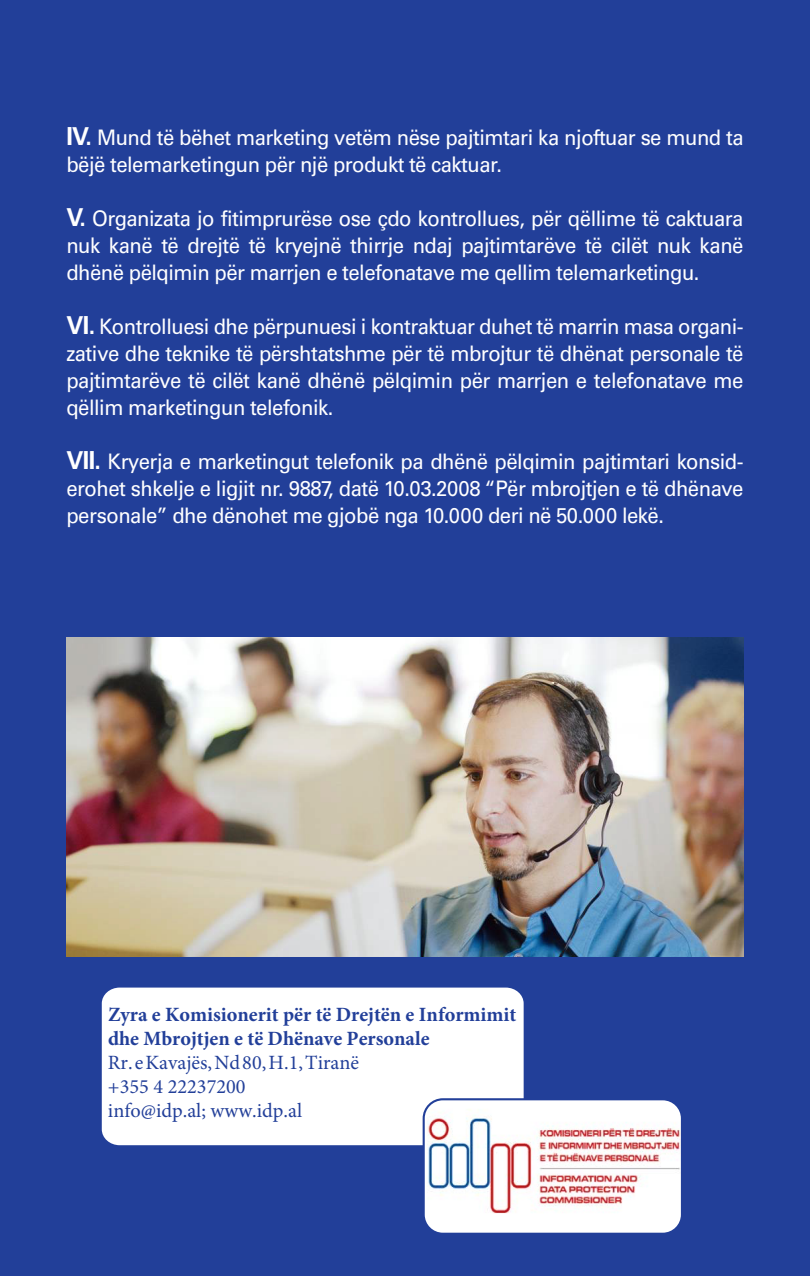
<style>
.page{position:relative;width:810px;height:1276px;background:#223f99}
.page>*{position:absolute;margin:0;border:0;box-sizing:border-box;transform-origin:0 0}
.t1{font:21.38px/27px "Univers";letter-spacing:-.025em;color:#fff;text-align:justify;scale:.95 1}
.t2{font:700 20.25px/24.1px "Minion Pro";color:#223f99}
.t3{font:20.25px/24.1px "Minion Pro";color:#223f99}
.s1{font-weight:700;font-size:24.75px}
</style>
<div class="page">
<img style="left:66px;top:638px;width:677px;height:318px">
<div style="left:102px;top:987px;width:422px;height:158px;background:#fff"></div>
<svg style="left:422px;top:1097px;width:259px;height:136px;background:#e7dce1"></svg>
<p class="t1" style="left:66px;top:124px;width:714px"><span class="s1">IV.</span> Mund të bëhet marketing vetëm nëse pajtimtari ka njoftuar se mund ta bëjë telemarketingun për një produkt të caktuar.</p>
<p class="t1" style="left:66px;top:205px;width:714px"><span class="s1">V.</span> Organizata jo fitimprurëse ose çdo kontrollues, për qëllime të caktuara nuk kanë të drejtë të kryejnë thirrje ndaj pajtimtarëve të cilët nuk kanë dhënë pëlqimin për marrjen e telefonatave me qellim telemarketingu.</p>
<p class="t1" style="left:66px;top:313px;width:714px"><span class="s1">VI.</span> Kontrolluesi dhe përpunuesi i kontraktuar duhet të marrin masa organi&shy;zative dhe teknike të përshtatshme për të mbrojtur të dhënat personale të pajtimtarëve të cilët kanë dhënë pëlqimin për marrjen e telefonatave me qëllim marketingun telefonik.</p>
<p class="t1" style="left:66px;top:448px;width:714px"><span class="s1">VII.</span> Kryerja e marketingut telefonik pa dhënë pëlqimin pajtimtari konsid&shy;erohet shkelje e ligjit nr. 9887, datë 10.03.2008 “Për mbrojtjen e të dhënave personale” dhe dënohet me gjobë nga 10.000 deri në 50.000 lekë.</p>
<p class="t2" style="left:108px;top:1001px;width:410px">Zyra e Komisionerit për të Drejtën e Informimit dhe Mbrojtjen e të Dhënave Personale</p>
<p class="t3" style="left:108px;top:1050px;width:253px">Rr. e Kavajës, Nd 80, H.1, Tiranë +355 4 22237200<br>info@idp.al; www.idp.al</p>
</div>
